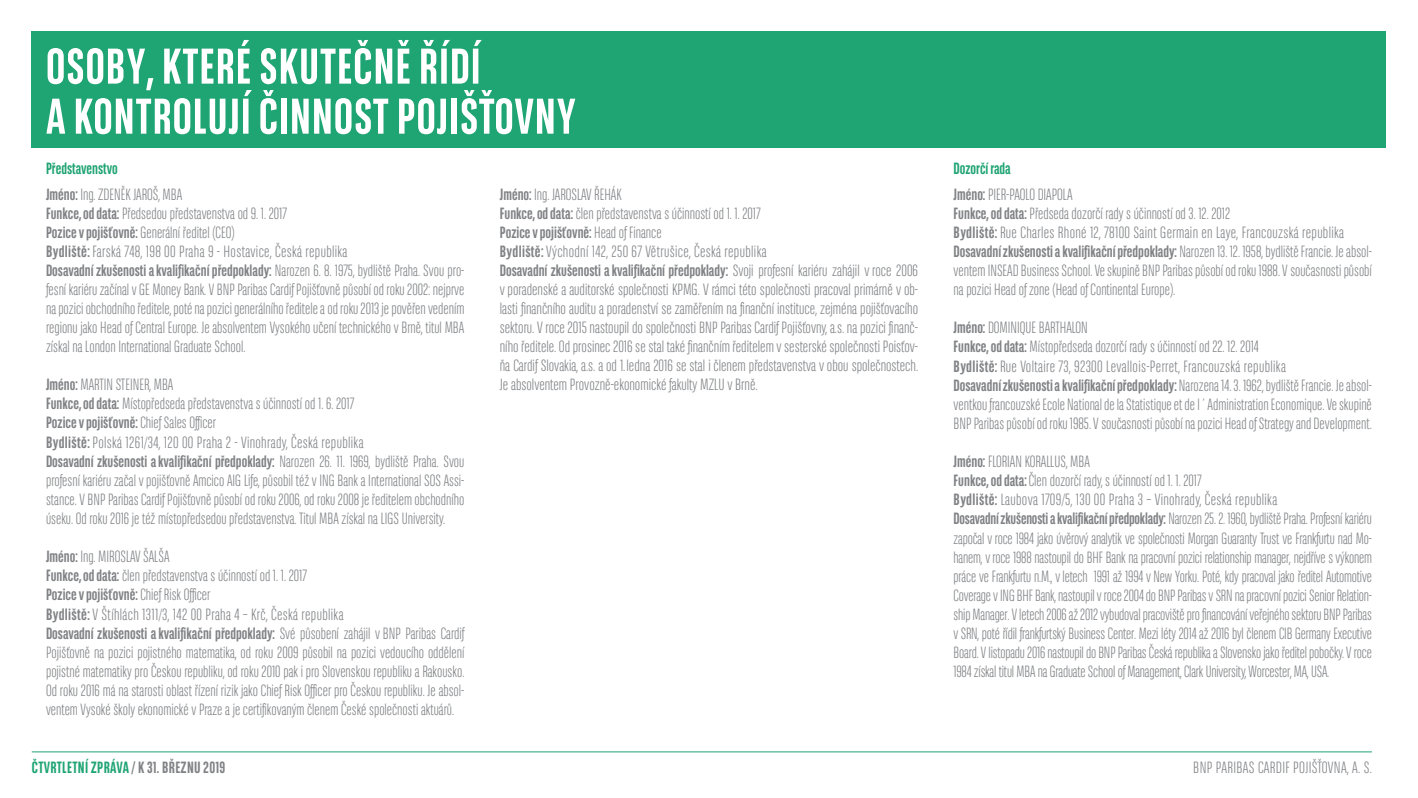
<style>
.page{position:relative;width:1418px;height:798px;background:#fff}
.page>*{position:absolute;margin:0;border:0;box-sizing:border-box;transform-origin:0 0}
.t1{font:700 50px/50px "BNPP Sans Condensed";letter-spacing:.02em;color:#fff}
.t2{font:300 16.25px/19.1px "BNPP Sans Condensed";color:#808285}
.t3{font:700 16.25px "BNPP Sans Condensed";letter-spacing:.02em;color:#1fa473}
.t4{font:300 16.25px "BNPP Sans Condensed";letter-spacing:.02em;color:#808285}
.s1{font-weight:700;color:#1fa473}
.s2{font-weight:700}
.s3{color:#808285}
</style>
<div class="page">
<hr style="left:32px;top:751px;width:1339px;height:1px;background:#1fa473">
<div style="left:32px;top:32px;width:1354px;height:116px;background:#1fa473"></div>
<h1 class="t1" style="left:46px;top:41px;width:531px">OSOBY, KTERÉ SKUTEČNĚ ŘÍDÍ<br>AKONTROLUJÍ ČINNOST POJIŠŤOVNY</h1>
<p class="t2" style="left:46px;top:154px;width:138px;line-height:26.1px"><span class="s1">Představenstvo<br></span><span class="s2">Jméno:</span> Ing. ZDENĚK JAROŠ, MBA</p>
<p class="t2" style="left:46px;top:203px;width:420px"><span class="s2">Funkce, od data:</span> Předsedou představenstva od 9. 1. 2017<br><span class="s2">Pozice vpojišťovně:</span> Generální ředitel (CEO)<br><span class="s2">Bydliště:</span> Farská 748, 198 00 Praha 9 - Hostavice, Česká republika<br><span class="s2">Dosavadní zkušenosti akvalifikační předpoklady:</span> Narozen 6. 8. 1975, bydliště Praha. Svou pro&shy;fesní kariéru začínal v GE Money Bank. V BNP Paribas Cardif Pojišťovně působí od roku 2002: nejprve na pozici obchodního ředitele, poté na pozici generálního ředitele a od roku 2013 je pověřen vedením regionu jako Head of Central Europe. Je absolventem Vysokého učení technického v Brně, titul MBA získal na London International Graduate School.</p>
<p class="t2" style="left:46px;top:375px;width:420px"><span class="s2">Jméno:</span> MARTIN STEINER, MBA<br><span class="s2">Funkce, od data:</span> Místopředseda představenstva s účinností od 1. 6. 2017<br><span class="s2">Pozice vpojišťovně:</span> Chief Sales Officer<br><span class="s2">Bydliště:</span> Polská 1261/34, 120 00 Praha 2 - Vinohrady, Česká republika<br><span class="s2">Dosavadní zkušenosti akvalifikační předpoklady:</span> Narozen 26. 11. 1969, bydliště Praha. Svou profesní kariéru začal v pojišťovně Amcico AIG Life, působil též v ING Bank a International SOS Assi&shy;stance. V BNP Paribas Cardif Pojišťovně působí od roku 2006, od roku 2008 je ředitelem obchodního úseku. Od roku 2016 je též místopředsedou představenstva. Titul MBA získal na LIGS University.</p>
<p class="t2" style="left:46px;top:546px;width:420px"><span class="s2">Jméno:</span> Ing. MIROSLAV ŠALŠA<br><span class="s2">Funkce, od data:</span> člen představenstva s účinností od 1. 1. 2017<br><span class="s2">Pozice vpojišťovně:</span> Chief Risk Officer<br><span class="s2">Bydliště:</span> V Štíhlách 1311/3, 142 00 Praha 4 – Krč, Česká republika<br><span class="s2">Dosavadní zkušenosti akvalifikační předpoklady:</span> Své působení zahájil v BNP Paribas Cardif Pojišťovně na pozici pojistného matematika, od roku 2009 působil na pozici vedoucího oddělení pojistné matematiky pro Českou republiku, od roku 2010 pak i pro Slovenskou republiku a Rakousko.<br>Od roku 2016 má na starosti oblast řízení rizik jako Chief Risk Officer pro Českou republiku. Je absol&shy;ventem Vysoké školy ekonomické v Praze a je certifikovaným členem České společnosti aktuárů.</p>
<p class="t2" style="left:500px;top:184px;width:420px"><span class="s2">Jméno:</span> Ing. JAROSLAV ŘEHÁK<br><span class="s2">Funkce, od data:</span> člen představenstva s účinností od 1. 1. 2017<br><span class="s2">Pozice vpojišťovně:</span> Head of Finance<br><span class="s2">Bydliště:</span> Východní 142, 250 67 Větrušice, Česká republika<br><span class="s2">Dosavadní zkušenosti akvalifikační předpoklady:</span> Svoji profesní kariéru zahájil v roce 2006 v poradenské a auditorské společnosti KPMG. V rámci této společnosti pracoval primárně v ob&shy;lasti finančního auditu a poradenství se zaměřením na finanční instituce, zejména pojišťovacího sektoru. V roce 2015 nastoupil do společnosti BNP Paribas Cardif Pojišťovny, a.s. na pozici finanč&shy;ního ředitele. Od prosinec 2016 se stal také finančním ředitelem v sesterské společnosti Poisťov&shy;ňa Cardif Slovakia, a.s. a od 1. ledna 2016 se stal i členem představenstva v obou společnostech.<br>Je absolventem Provozně-ekonomické fakulty MZLU v Brně.</p>
<p class="t2" style="left:953px;top:154px;width:120px;line-height:26.1px"><span class="s1">Dozorčí rada<br></span><span class="s2">Jméno:</span> PIER-PAOLO DIAPOLA</p>
<p class="t2" style="left:953px;top:203px;width:420px"><span class="s2">Funkce, od data:</span> Předseda dozorčí rady s účinností od 3. 12. 2012<br><span class="s2">Bydliště:</span> Rue Charles Rhoné 12, 78100 Saint Germain en Laye, Francouzská republika <span class="s2">Dosavadní zkušenosti akvalifikační předpoklady:</span> Narozen 13. 12. 1958, bydliště Francie. Je absol&shy;ventem INSEAD Business School. Ve skupině BNP Paribas působí od roku 1988. V současnosti působí na pozici Head of zone (Head of Continental Europe).</p>
<p class="t2" style="left:953px;top:318px;width:420px"><span class="s2">Jméno:</span> DOMINIQUE BARTHALON<br><span class="s2">Funkce, od data:</span> Místopředseda dozorčí rady s účinností od 22. 12. 2014<br><span class="s2">Bydliště:</span> Rue Voltaire 73, 92300 Levallois-Perret, Francouzská republika<br><span class="s2">Dosavadní zkušenosti akvalifikační předpoklady:</span> Narozena 14. 3. 1962, bydliště Francie. Je absol&shy;ventkou francouzské Ecole National de la Statistique et de l´Administration Economique. Ve skupině BNP Paribas působí od roku 1985. V současnosti působí na pozici Head of Strategy and Development.</p>
<p class="t2" style="left:953px;top:451px;width:420px"><span class="s2">Jméno:</span> FLORIAN KORALLUS, MBA<br><span class="s2">Funkce, od data:</span> Člen dozorčí rady, s účinností od 1. 1. 2017<br><span class="s2">Bydliště:</span> Laubova 1709/5, 130 00 Praha 3 – Vinohrady, Česká republika<br><span class="s2">Dosavadní zkušenosti akvalifikační předpoklady:</span> Narozen 25. 2. 1960, bydliště Praha. Profesní kariéru započal v roce 1984 jako úvěrový analytik ve společnosti Morgan Guaranty Trust ve Frankfurtu nad Mo&shy;hanem, v roce 1988 nastoupil do BHF Bank na pracovní pozici relationship manager, nejdříve svýkonem práce ve Frankfurtu n.M., v letech 1991 až 1994 v New Yorku. Poté, kdy pracoval jako ředitel Automotive Coverage v ING BHF Bank, nastoupil v roce 2004 do BNP Paribas v SRN na pracovní pozici Senior Relation&shy;ship Manager. V letech 2006 až 2012 vybudoval pracoviště pro financování veřejného sektoru BNP Paribas v SRN, poté řídil frankfurtský Business Center. Mezi léty 2014 až 2016 byl členem CIB Germany Executive Board. V listopadu 2016 nastoupil do BNP Paribas Česká republika a Slovensko jako ředitel pobočky. V roce 1984 získal titul MBA na Graduate School of Management, Clark University, Worcester, MA, USA.</p>
<p class="t3" style="left:32px;top:757px;width:195px">ČTVRTLETNÍ ZPRÁVA <span class="s3">/ K 31. BŘEZNU 2019</span></p>
<p class="t4" style="left:1193px;top:757px;width:180px">BNP PARIBAS CARDIF POJIŠŤOVNA, A. S.</p>
</div>
